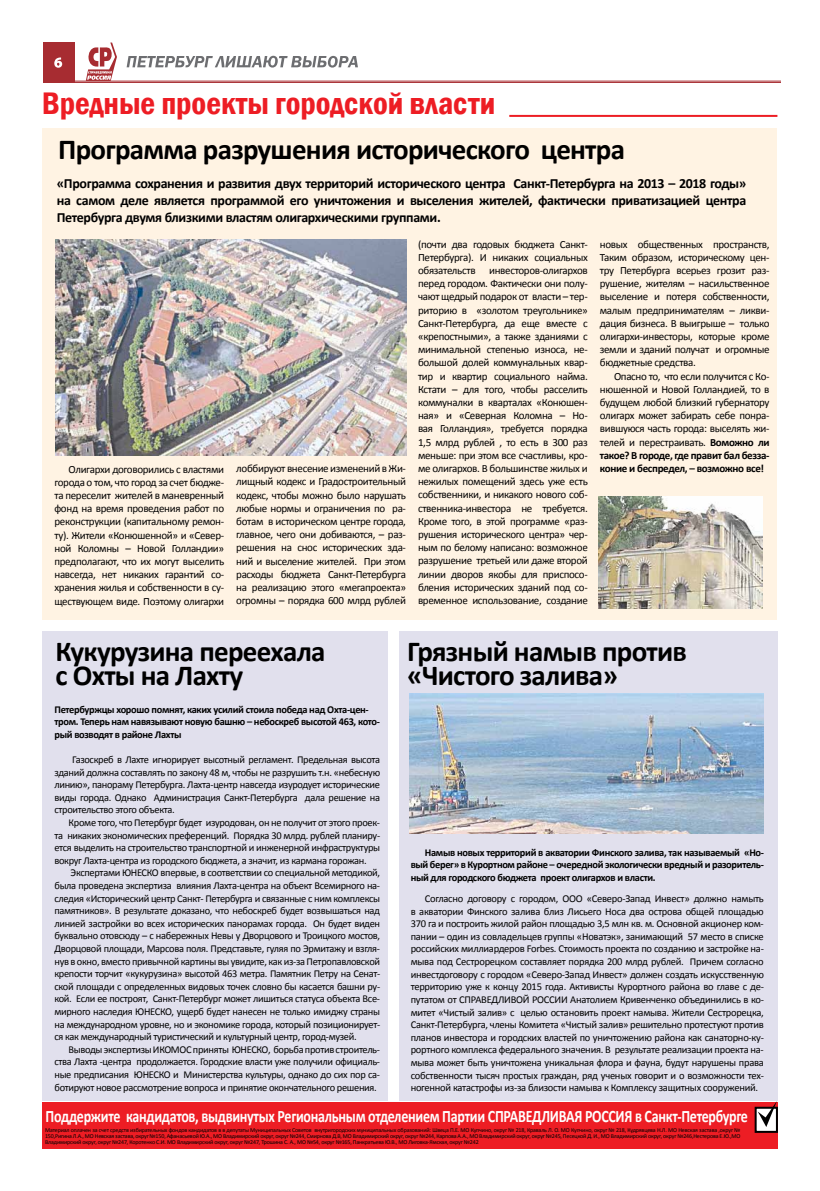
<style>
.page{position:relative;width:820px;height:1191px;background:#fff}
.page>*{position:absolute;margin:0;border:0;box-sizing:border-box;transform-origin:0 0}
.t1{font:600 condensed 32px "Franklin Gothic";color:#ed1d24}
.t2{font:700 29px/24px "Calibri";letter-spacing:-.025em;color:#000}
.t3{font:700 17.5px "Calibri";letter-spacing:-.02em;color:#fff;scale:.8 1}
.t4{font:700 14px/16.8px "Calibri";letter-spacing:-.025em;color:#000;text-align:justify}
.t5{font:11px/13.2px "Calibri";letter-spacing:-.03em;color:#000;text-align:justify}
.t6{font:10.5px/12.6px "Calibri";letter-spacing:-.03em;color:#000;text-align:justify}
.t7{font:700 10.5px/12.6px "Calibri";letter-spacing:-.03em;color:#000}
.t8{font:6px/6px "Calibri";letter-spacing:-.025em;color:#000;text-align:justify}
.s1{font-weight:700}
</style>
<div class="page">
<div style="left:399px;top:631px;width:378px;height:470px;background:#e1e0ed"></div>
<div style="left:43px;top:43px;width:32px;height:40px;background:#a72c31"></div>
<hr style="left:43px;top:81px;width:737px;height:1px;background:#a72c31">
<hr style="left:43px;top:82px;width:737px;height:1px;background:#a72c31">
<svg style="left:127px;top:56px;width:231px;height:12px"></svg>
<svg style="left:86px;top:43px;width:31px;height:38px"></svg>
<svg style="left:54px;top:57px;width:8px;height:11px"></svg>
<div style="left:43px;top:128px;width:734px;height:491px;background:#fff3e3"></div>
<div style="left:43px;top:631px;width:345px;height:470px;background:#e1e0ed"></div>
<div style="left:42px;top:1101px;width:735px;height:47px;background:#ed1d24"></div>
<div style="left:755px;top:1107px;width:21px;height:24px;background:#fff"></div>
<div style="left:754px;top:1106px;width:23px;height:26px;border:2px solid #000"></div>
<svg style="left:757px;top:1101px;width:19px;height:26px"></svg>
<img style="left:56px;top:239px;width:350px;height:216px">
<img style="left:598px;top:496px;width:164px;height:113px">
<img style="left:410px;top:693px;width:353px;height:140px">
<hr style="left:509px;top:115px;width:268px;height:2px;background:#ed1d24">
<h1 class="t1" style="left:42px;top:82px;width:455px">Вредные проекты городской власти</h1>
<h2 class="t2" style="left:58px;top:138px;width:568px">Программа разрушения исторического центра</h2>
<p class="t4" style="left:57px;top:175px;width:691px">«Программа сохранения и развития двух территорий исторического центра Санкт-Петербурга на 2013 – 2018 годы» на самом деле является программой его уничтожения и выселения жителей, фактически приватизацией центра Петербурга двумя близкими властям олигархическими группами.</p>
<p class="t5" style="left:54px;top:462px;width:171px;text-indent:14px">Олигархи договорились с властями города о том, что город за счет бюдже&shy;та переселит жителей в маневренный фонд на время проведения работ по реконструкции (капитальному ремон&shy;ту). Жители «Конюшенной» и «Север&shy;ной Коломны – Новой Голландии» предполагают, что их могут выселить навсегда, нет никаких гарантий со&shy;хранения жилья и собственности в су&shy;ществующем виде. Поэтому олигархи</p>
<p class="t5" style="left:236px;top:462px;width:171px">лоббируют внесение изменений в Жи&shy;лищный кодекс и Градостроительный кодекс, чтобы можно было нарушать любые нормы и ограничения по ра&shy;ботам в историческом центре города, главное, чего они добиваются, – раз&shy;решения на снос исторических зда&shy;ний и выселение жителей. При этом расходы бюджета Санкт-Петербурга на реализацию этого «мегапроекта» огромны – порядка 600 млрд рублей</p>
<p class="t5" style="left:418px;top:237px;width:171px">(почти два годовых бюджета Санкт-Петербурга). И никаких социальных обязательств инвесторов-олигархов перед городом. Фактически они полу&shy;чают щедрый подарок от власти – тер&shy;риторию в «золотом треугольнике» Санкт-Петербурга, да еще вместе с «крепостными», а также зданиями с минимальной степенью износа, не&shy;большой долей коммунальных квар&shy;тир и квартир социального найма.<br>Кстати – для того, чтобы расселить коммуналки в кварталах «Конюшен&shy;ная» и «Северная Коломна – Но&shy;вая Голландия», требуется порядка 1,5 млрд рублей , то есть в 300 раз меньше: при этом все счастливы, кро&shy;ме олигархов. В большинстве жилых и нежилых помещений здесь уже есть собственники, и никакого нового соб&shy;ственника-инвестора не требуется.<br>Кроме того, в этой программе «раз&shy;рушения исторического центра» чер&shy;ным по белому написано: возможное разрушение третьей или даже второй линии дворов якобы для приспосо&shy;бления исторических зданий под со&shy;временное использование, создание</p>
<p class="t5" style="left:599px;top:237px;width:171px">новых общественных пространств, Таким образом, историческому цен&shy;тру Петербурга всерьез грозит раз&shy;рушение, жителям – насильственное выселение и потеря собственности, малым предпринимателям – ликви&shy;дация бизнеса. В выигрыше – только олигархи-инвесторы, которые кроме земли и зданий получат и огромные бюджетные средства.</p>
<p class="t5" style="left:599px;top:369px;width:171px;text-indent:14px">Опасно то, что если получится с Ко&shy;нюшенной и Новой Голландией, то в будущем любой близкий губернатору олигарх может забирать себе понра&shy;вившуюся часть города: выселять жи&shy;телей и перестраивать. <span class="s1">Воможно ли такое? В городе, где правит бал безза&shy;коние и беспредел, – возможно все!</span></p>
<h2 class="t2" style="left:56px;top:639px;width:271px">Кукурузина переехала с Охты на Лахту</h2>
<h2 class="t2" style="left:407px;top:639px;width:281px">Грязный намыв против «Чистого залива»</h2>
<p class="t7" style="left:54px;top:702px;width:327px">Петербуржцы хорошо помнят, каких усилий стоила победа над Охта-цен&shy;тром. Теперь нам навязывают новую башню – небоскреб высотой 463, кото&shy;рый возводят в районе Лахты</p>
<p class="t6" style="left:54px;top:753px;width:327px;text-indent:18px">Газоскреб в Лахте игнорирует высотный регламент. Предельная высота зданий должна составлять по закону 48 м, чтобы не разрушить т.н. «небесную линию», панораму Петербурга. Лахта-центр навсегда изуродует исторические виды города. Однако Администрация Санкт-Петербурга дала решение на строительство этого объекта.</p>
<p class="t6" style="left:54px;top:816px;width:327px;text-indent:14px">Кроме того, что Петербург будет изуродован, он не получит от этого проек&shy;та никаких экономических преференций. Порядка 30 млрд. рублей планиру&shy;ется выделить на строительство транспортной и инженерной инфраструктуры вокруг Лахта-центра из городского бюджета, а значит, из кармана горожан.</p>
<p class="t6" style="left:54px;top:866px;width:327px;text-indent:16px">Экспертами ЮНЕСКО впервые, в соответствии со специальной методикой, была проведена экспертиза влияния Лахта-центра на объект Всемирного на&shy;следия «Исторический центр Санкт- Петербурга и связанные с ним комплексы памятников». В результате доказано, что небоскреб будет возвышаться над линией застройки во всех исторических панорамах города. Он будет виден буквально отовсюду – с набережных Невы у Дворцового и Троицкого мостов, Дворцовой площади, Марсова поля. Представьте, гуляя по Эрмитажу и взгля&shy;нув в окно, вместо привычной картины вы увидите, как из-за Петропавловской крепости торчит «кукурузина» высотой 463 метра. Памятник Петру на Сенат&shy;ской площади с определенных видовых точек словно бы касается башни ру&shy;кой. Если ее построят, Санкт-Петербург может лишиться статуса объекта Все&shy;мирного наследия ЮНЕСКО, ущерб будет нанесен не только имиджу страны на международном уровне, но и экономике города, который позиционирует&shy;ся как международный туристический и культурный центр, город-музей.</p>
<p class="t6" style="left:54px;top:1043px;width:327px;text-indent:14px">Выводы экспертизы ИКОМОС приняты ЮНЕСКО, борьба против строитель&shy;ства Лахта -центра продолжается. Городские власти уже получили официаль&shy;ные предписания ЮНЕСКО и Министерства культуры, однако до сих пор са&shy;ботируют новое рассмотрение вопроса и принятие окончательного решения.</p>
<p class="t7" style="left:410px;top:846px;width:355px;text-align:justify;text-indent:14px">Намыв новых территорий в акватории Финского залива, так называемый «Но&shy;вый берег» в Курортном районе – очередной экологически вредный и разоритель&shy;ный для городского бюджета проект олигархов и власти.</p>
<p class="t6" style="left:410px;top:892px;width:354px;text-indent:14px">Согласно договору с городом, ООО «Северо-Запад Инвест» должно намыть в акватории Финского залива близ Лисьего Носа два острова общей площадью 370 га и построить жилой район площадью 3,5 млн кв. м. Основной акционер ком&shy;пании – один из совладельцев группы «Новатэк», занимающий 57 место в списке российских миллиардеров Forbes. Стоимость проекта по созданию и застройке на&shy;мыва под Сестрорецком составляет порядка 200 млрд рублей. Причем согласно инвестдоговору с городом «Северо-Запад Инвест» должен создать искусственную территорию уже к концу 2015 года. Активисты Курортного района во главе с де&shy;путатом от СПРАВЕДЛИВОЙ РОССИИ Анатолием Кривенченко объединились в ко&shy;митет «Чистый залив» с целью остановить проект намыва. Жители Сестрорецка, Санкт-Петербурга, члены Комитета «Чистый залив» решительно протестуют против планов инвестора и городских властей по уничтожению района как санаторно-ку&shy;рортного комплекса федерального значения. В результате реализации проекта на&shy;мыва может быть уничтожена уникальная флора и фауна, будут нарушены права собственности тысяч простых граждан, ряд ученых говорит и о возможности тех&shy;ногенной катастрофы из-за близости намыва к Комплексу защитных сооружений.</p>
<h3 class="t3" style="left:46px;top:1105px;width:879px">Поддержите кандидатов, выдвинутых Региональным отделением Партии СПРАВЕДЛИВАЯ РОССИЯ в Санкт-Петербурге</h3>
<p class="t8" style="left:45px;top:1127px;width:696px">Материал оплачен за счет средств избирательных фондов кандидатов в в депутаты Муниципальных Советов внутригородских муниципальных образований: Швеца П.Е. МО Купчино, округ № 218, Краваль Л. О. МО Купчино, округ № 218, Кудрявцева Н.Л. МО Невская застава ,округ № 150,Ригина Л.А., МО Невская застава, округ №150, Афанасьевой Ю.А., МО Владимирский округ, округ №244, Смирнова Д.В, МО Владимирский округ, округ №244, Карпова А.А., МО Владимирский округ, округ №245, Песецкой Д. И., МО Владимирский округ, округ №246,Нестерова Е.Ю.,МО Владимирский округ, округ №247, Коротенко С.И. МО Владимирский округ, округ №247, Трошина С. А., МО №54, округ №165, Панкратьева Ю.В., МО Лиговка-Ямская, округ №242</p>
</div>
